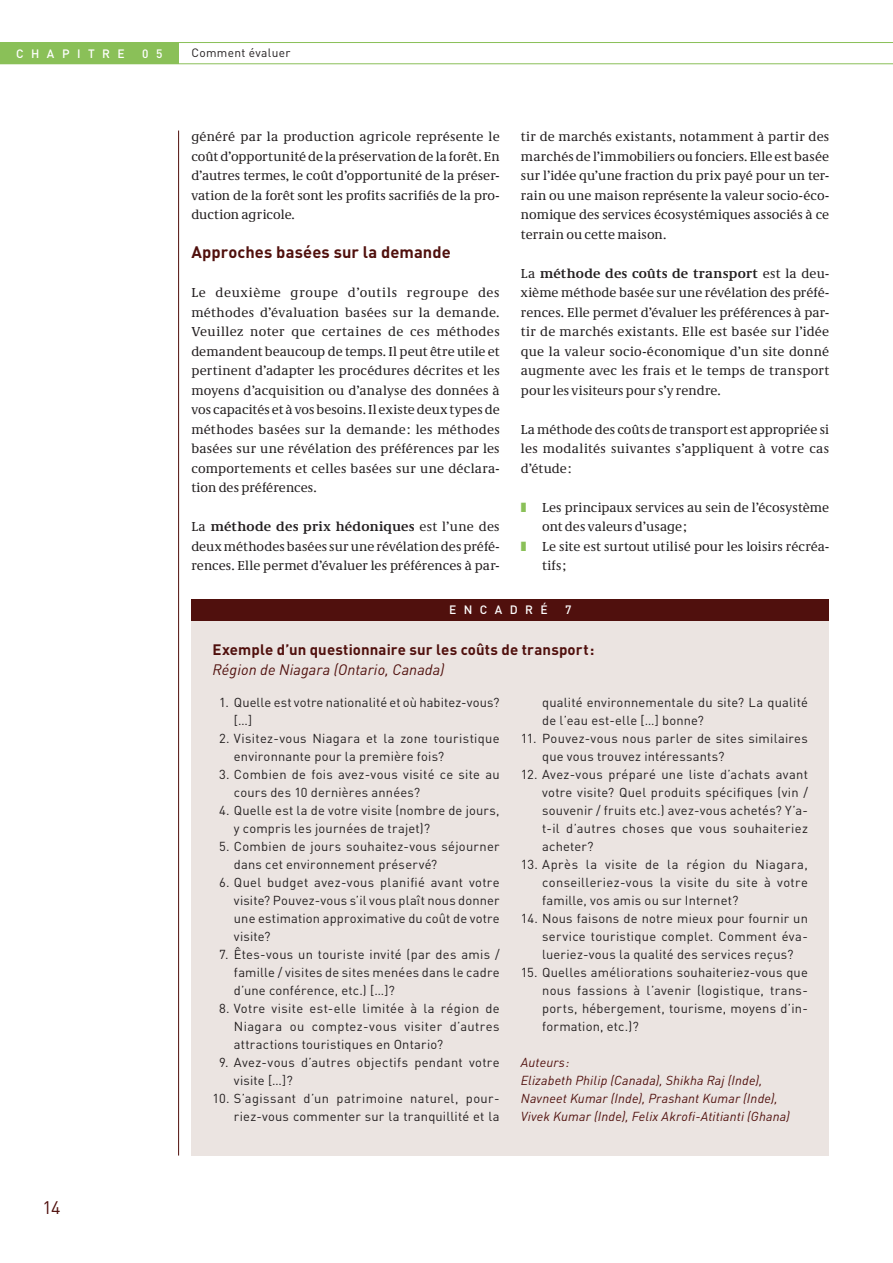
<style>
.page{position:relative;width:893px;height:1263px;background:#fff}
.page>*{position:absolute;margin:0;border:0;box-sizing:border-box;transform-origin:0 0}
.Zwischentitel{font:18px "DIN";color:#50100d}
.Zwischentitel-2{font:700 16.5px "DIN";letter-spacing:.005em;color:#50100d}
.Kastenhead_rot{font:700 15px "DIN";letter-spacing:.01em;color:#50100d}
.Kastenhead_rot-2{font:italic 15px "DIN";letter-spacing:.005em;color:#50100d}
.Fließtext_fr{font:13.5px/19.5px "Neue Demos";letter-spacing:.01em;color:#231f20;text-align:justify}
.Kastenbody_1__Abs{font:12.9px/18px "DIN";letter-spacing:.02em;color:#231f20}
.Kasten_Hervorhebung{font:italic 12.9px/18px "DIN";letter-spacing:.01em;color:#50100d}
.t1{font:500 12px "DIN";letter-spacing:.62em;color:#fff}
.t2{font:12px "DIN";letter-spacing:.025em;color:#231f20}
.s1{font-weight:700}
.s2{color:#8ac058}
</style>
<div class="page">
<hr style="left:0;top:42px;width:893px;height:1px;background:#8ac058">
<hr style="left:0;top:63px;width:893px;height:1px;background:#8ac058">
<div style="left:0;top:43px;width:179px;height:21px;background:#8ac058"></div>
<hr style="left:178px;top:131px;width:1px;height:1024px;background:#50100d">
<div style="left:191px;top:609px;width:638px;height:547px;background:#ebe4e1"></div>
<div style="left:191px;top:599px;width:638px;height:21px;background:#50100d"></div>
<p class="t1" style="left:16px;top:46px;width:110px">CHAPITRE</p>
<p class="t1" style="left:142px;top:46px;width:22px">0 5</p>
<p class="t2" style="left:191px;top:45px;width:101px">Comment évaluer</p>
<p class="Zwischentitel" style="left:43px;top:1196px;width:20px">14</p>
<p class="Fließtext_fr" style="left:521px;top:127px;width:310px">tir de marchés existants, notamment à partir des marchés de l’immobiliers ou fonciers. Elle est basée sur l’idée qu’une fraction du prix payé pour un ter&shy;rain ou une maison représente la valeur socio-éco&shy;nomique des services écosystémiques associés à ce terrain ou cette maison.</p>
<p class="Fließtext_fr" style="left:521px;top:263px;width:310px">La <span class="s1">méthode des coûts de transport</span> est la deu&shy;xième méthode basée sur une révélation des préfé&shy;rences. Elle permet d’évaluer les préférences à par&shy;tir de marchés existants. Elle est basée sur l’idée que la valeur socio-économique d’un site donné augmente avec les frais et le temps de transport pour les visiteurs pour s’y rendre.</p>
<p class="Fließtext_fr" style="left:521px;top:419px;width:310px">La méthode des coûts de transport est appropriée si les modalités suivantes s’appliquent à votre cas d’étude:</p>
<p class="Fließtext_fr" style="left:542px;top:497px;width:288px;text-indent:-21px"><span class="s2">❚</span> Les principaux services au sein de l’écosystème ont des valeurs d’usage;</p>
<p class="Fließtext_fr" style="left:542px;top:536px;width:289px;text-indent:-21px"><span class="s2">❚</span> Le site est surtout utilisé pour les loisirs récréa&shy;tifs;</p>
<p class="Fließtext_fr" style="left:191px;top:127px;width:310px">généré par la production agricole représente le coût d’opportunité de la préservation de la forêt. En d’autres termes, le coût d’opportunité de la préser&shy;vation de la forêt sont les profits sacrifiés de la pro&shy;duction agricole.</p>
<p class="Zwischentitel-2" style="left:191px;top:242px;width:261px">Approches basées sur la demande</p>
<p class="Fließtext_fr" style="left:191px;top:283px;width:310px">Le deuxième groupe d’outils regroupe des méthodes d’évaluation basées sur la demande.<br>Veuillez noter que certaines de ces méthodes demandent beaucoup de temps. Il peut être utile et pertinent d’adapter les procédures décrites et les moyens d’acquisition ou d’analyse des données à vos capacités et à vos besoins. Il existe deux types de méthodes basées sur la demande: les méthodes basées sur une révélation des préférences par les comportements et celles basées sur une déclara&shy;tion des préférences.</p>
<p class="Fließtext_fr" style="left:191px;top:517px;width:310px">La <span class="s1">méthode des prix hédoniques</span> est l’une des deux méthodes basées sur une révélation des préfé&shy;rences. Elle permet d’évaluer les préférences à par-</p>
<p class="t1" style="left:449px;top:602px;width:100px">ENCADRÉ</p>
<p class="t1" style="left:565px;top:602px;width:8px">7</p>
<p class="Kastenhead_rot" style="left:213px;top:640px;width:383px">Exemple d’un questionnaire sur les coûts de transport:</p>
<p class="Kastenhead_rot-2" style="left:213px;top:660px;width:233px">Région de Niagara (Ontario, Canada)</p>
<p class="Kastenbody_1__Abs" style="left:234px;top:693px;width:267px;text-indent:-15px">1. Quelle est votre nationalité et où habitez-vous? […]</p>
<p class="Kastenbody_1__Abs" style="left:234px;top:729px;width:267px;text-indent:-15px">2. Visitez-vous Niagara et la zone touristique environnante pour la première fois?</p>
<p class="Kastenbody_1__Abs" style="left:234px;top:765px;width:267px;text-indent:-15px">3. Combien de fois avez-vous visité ce site au cours des 10 dernières années?</p>
<p class="Kastenbody_1__Abs" style="left:234px;top:801px;width:267px;text-indent:-15px">4. Quelle est la de votre visite (nombre de jours, y compris les journées de trajet)?</p>
<p class="Kastenbody_1__Abs" style="left:234px;top:837px;width:267px;text-indent:-15px">5. Combien de jours souhaitez-vous séjourner dans cet environnement préservé?</p>
<p class="Kastenbody_1__Abs" style="left:234px;top:873px;width:267px;text-align:justify;text-indent:-15px">6. Quel budget avez-vous planifié avant votre visite? Pouvez-vous s’il vous plaît nous donner une estimation approximative du coût de votre visite?</p>
<p class="Kastenbody_1__Abs" style="left:234px;top:945px;width:267px;text-align:justify;text-indent:-15px">7. Êtes-vous un touriste invité (par des amis / famille / visites de sites menées dans le cadre d’une conférence, etc.) […]?</p>
<p class="Kastenbody_1__Abs" style="left:234px;top:999px;width:267px;text-align:justify;text-indent:-15px">8. Votre visite est-elle limitée à la région de Niagara ou comptez-vous visiter d’autres attractions touristiques en Ontario?</p>
<p class="Kastenbody_1__Abs" style="left:234px;top:1053px;width:267px;text-indent:-15px">9. Avez-vous d’autres objectifs pendant votre visite […]?</p>
<p class="Kastenbody_1__Abs" style="left:213px;top:1089px;width:289px;text-align:right">10. S’agissant d’un patrimoine naturel, pour&shy;riez-vous commenter sur la tranquillité et la</p>
<p class="Kastenbody_1__Abs" style="left:542px;top:693px;width:267px">qualité environnementale du site? La qualité de l’eau est-elle […] bonne?</p>
<p class="Kastenbody_1__Abs" style="left:542px;top:729px;width:267px;text-indent:-21px">11. Pouvez-vous nous parler de sites similaires que vous trouvez intéressants?</p>
<p class="Kastenbody_1__Abs" style="left:542px;top:765px;width:267px;text-align:justify;text-indent:-21px">12. Avez-vous préparé une liste d’achats avant votre visite? Quel produits spécifiques (vin / souvenir / fruits etc.) avez-vous achetés? Y’a&shy;t-il d’autres choses que vous souhaiteriez acheter?</p>
<p class="Kastenbody_1__Abs" style="left:542px;top:855px;width:267px;text-align:justify;text-indent:-21px">13. Après la visite de la région du Niagara, conseilleriez-vous la visite du site à votre famille, vos amis ou sur Internet?</p>
<p class="Kastenbody_1__Abs" style="left:542px;top:909px;width:267px;text-align:justify;text-indent:-21px">14. Nous faisons de notre mieux pour fournir un service touristique complet. Comment éva&shy;lueriez-vous la qualité des services reçus?</p>
<p class="Kastenbody_1__Abs" style="left:542px;top:963px;width:267px;text-align:justify;text-indent:-21px">15. Quelles améliorations souhaiteriez-vous que nous fassions à l’avenir (logistique, trans&shy;ports, hébergement, tourisme, moyens d’in&shy;formation, etc.)?</p>
<p class="Kasten_Hervorhebung" style="left:521px;top:1053px;width:270px">Auteurs:<br>Elizabeth Philip (Canada), Shikha Raj (Inde), Navneet Kumar (Inde), Prashant Kumar (Inde), Vivek Kumar (Inde), Felix Akrofi-Atitianti (Ghana)</p>
</div>
